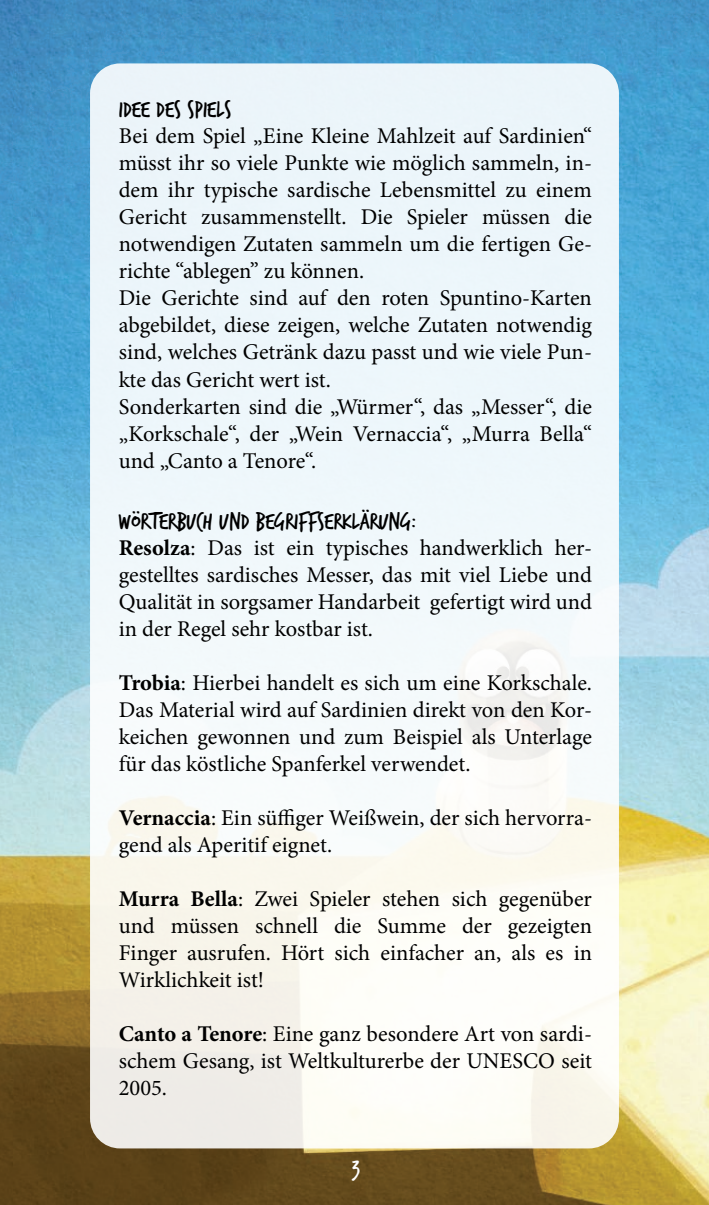
<style>
.page{position:relative;width:709px;height:1205px;background:#fff}
.page>*{position:absolute;margin:0;border:0;box-sizing:border-box;transform-origin:0 0}
.t1{font:25px "Trash Hand";color:#000}
.t2{font:25px "Trash Hand";color:#fff}
.t3{font:22.5px/27px "Minion Pro";color:#000;text-align:justify}
.s1{font-weight:700}
</style>
<div class="page">
<img style="left:0;top:0;width:709px;height:1205px">
<div style="left:90px;top:63px;width:529px;height:1085px;background:linear-gradient(to bottom,#e9f6fe,#fcf9f2);border-radius:30px"></div>
<p class="t1" style="left:119px;top:97px;width:114px">IDEE DES SPIELS</p>
<p class="t3" style="left:119px;top:123px;width:475px">Bei dem Spiel „Eine Kleine Mahlzeit auf Sardinien“ müsst ihr so viele Punkte wie möglich sammeln, in&shy;dem ihr typische sardische Lebensmittel zu einem Gericht zusammenstellt. Die Spieler müssen die notwendigen Zutaten sammeln um die fertigen Ge&shy;richte “ablegen” zu können.</p>
<p class="t3" style="left:119px;top:285px;width:475px">Die Gerichte sind auf den roten Spuntino-Karten abgebildet, diese zeigen, welche Zutaten notwendig sind, welches Getränk dazu passt und wie viele Pun&shy;kte das Gericht wert ist.</p>
<p class="t3" style="left:119px;top:393px;width:475px">Sonderkarten sind die „Würmer“, das „Messer“, die „Korkschale“, der „Wein Vernaccia“, „Murra Bella“ und „Canto a Tenore“.</p>
<p class="t1" style="left:119px;top:508px;width:299px">WÖRTERBUCH UND BEGRIFFSERKLÄRUNG:</p>
<p class="t3" style="left:119px;top:534px;width:475px"><span class="s1">Resolza</span>: Das ist ein typisches handwerklich her&shy;gestelltes sardisches Messer, das mit viel Liebe und Qualität in sorgsamer Handarbeit gefertigt wird und in der Regel sehr kostbar ist.</p>
<p class="t3" style="left:119px;top:669px;width:475px"><span class="s1">Trobia</span>: Hierbei handelt es sich um eine Korkschale.<br>Das Material wird auf Sardinien direkt von den Kor&shy;keichen gewonnen und zum Beispiel als Unterlage für das köstliche Spanferkel verwendet.</p>
<p class="t3" style="left:119px;top:804px;width:475px"><span class="s1">Vernaccia</span>: Ein süffiger Weißwein, der sich hervorra&shy;gend als Aperitif eignet.</p>
<p class="t3" style="left:119px;top:885px;width:475px"><span class="s1">Murra Bella</span>: Zwei Spieler stehen sich gegenüber und müssen schnell die Summe der gezeigten Finger ausrufen. Hört sich einfacher an, als es in Wirklichkeit ist!</p>
<p class="t3" style="left:119px;top:1020px;width:475px"><span class="s1">Canto a Tenore</span>: Eine ganz besondere Art von sardi&shy;schem Gesang, ist Weltkulturerbe der UNESCO seit 2005.</p>
<p class="t2" style="left:352px;top:1156px;width:10px">3</p>
</div>
